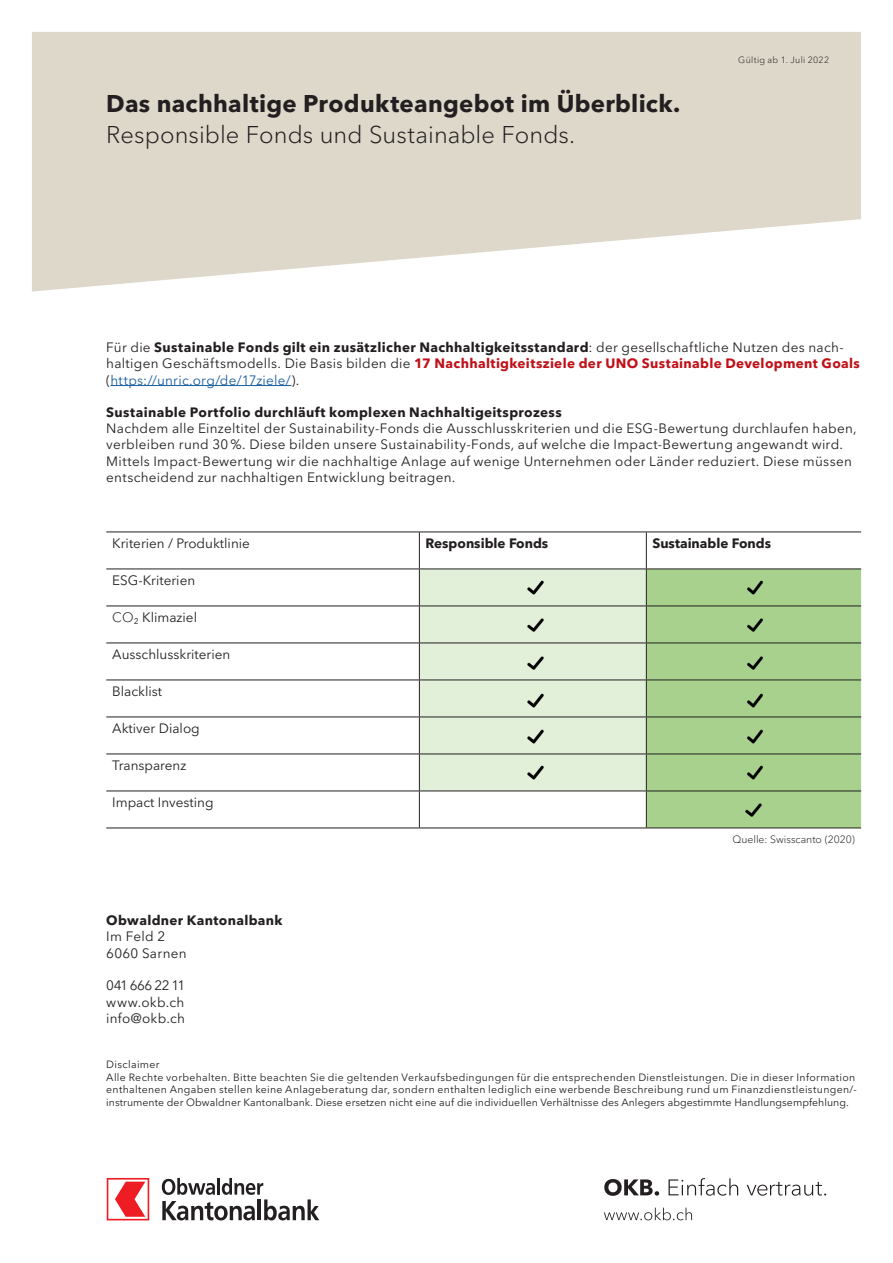
<style>
.page{position:relative;width:893px;height:1263px;background:#fff}
.page>*{position:absolute;margin:0;border:0;box-sizing:border-box;transform-origin:0 0}
.t1{font:700 24px "Avenir Next LT Pro";letter-spacing:.01em;color:#231f20}
.t2{font:300 24px "Avenir Next LT Pro";letter-spacing:.005em;color:#231f20}
.t3{font:13.5px/16.2px "Avenir Next LT Pro";letter-spacing:.015em;color:#231f20}
.t4{font:700 13.5px "Avenir Next LT Pro";letter-spacing:.025em;color:#231f20}
.t5{font:700 13.5px "Avenir Next LT Pro";color:#231f20}
.t6{font:10.5px/12.6px "Avenir Next LT Pro";letter-spacing:.025em;color:#231f20}
.t7{font:300 10.5px "Avenir Next LT Pro";color:#231f20}
.t8{font:300 9px "Avenir Next LT Pro";letter-spacing:.035em;color:#231f20}
.s1{font-weight:700}
.s2{font-weight:700;color:#c01119}
.s3{color:#175d9e}
.s4{font-weight:300}
</style>
<div class="page">
<svg style="left:604px;top:1179px;width:55px;height:17px"></svg>
<svg style="left:668px;top:1178px;width:70px;height:18px"></svg>
<svg style="left:747px;top:1182px;width:79px;height:14px"></svg>
<svg style="left:604px;top:1208px;width:88px;height:12px"></svg>
<svg style="left:107px;top:1178px;width:42px;height:42px"></svg>
<svg style="left:162px;top:1178px;width:157px;height:42px"></svg>
<svg style="left:32px;top:32px;width:829px;height:260px;background:#e2ddd1"></svg>
<hr style="left:110px;top:385px;width:182px;height:1px;background:#175d9e">
<div style="left:420px;top:569px;width:226px;height:221px;background:#e2f0d9"></div>
<div style="left:647px;top:569px;width:214px;height:258px;background:#a9d18e"></div>
<hr style="left:106px;top:531px;width:313px;height:1px;background:#231f20">
<hr style="left:419px;top:531px;width:227px;height:1px;background:#231f20">
<hr style="left:419px;top:532px;width:1px;height:36px;background:#231f20">
<hr style="left:646px;top:531px;width:215px;height:1px;background:#231f20">
<hr style="left:646px;top:532px;width:1px;height:36px;background:#231f20">
<hr style="left:106px;top:568px;width:313px;height:1px;background:#231f20">
<hr style="left:419px;top:568px;width:227px;height:1px;background:#231f20">
<hr style="left:419px;top:569px;width:1px;height:36px;background:#231f20">
<hr style="left:646px;top:568px;width:215px;height:1px;background:#231f20">
<hr style="left:646px;top:569px;width:1px;height:36px;background:#231f20">
<hr style="left:106px;top:605px;width:313px;height:1px;background:#231f20">
<hr style="left:419px;top:605px;width:227px;height:1px;background:#231f20">
<hr style="left:419px;top:606px;width:1px;height:36px;background:#231f20">
<hr style="left:646px;top:605px;width:215px;height:1px;background:#231f20">
<hr style="left:646px;top:606px;width:1px;height:36px;background:#231f20">
<hr style="left:106px;top:642px;width:313px;height:1px;background:#231f20">
<hr style="left:419px;top:642px;width:227px;height:1px;background:#231f20">
<hr style="left:419px;top:643px;width:1px;height:36px;background:#231f20">
<hr style="left:646px;top:642px;width:215px;height:1px;background:#231f20">
<hr style="left:646px;top:643px;width:1px;height:36px;background:#231f20">
<hr style="left:106px;top:679px;width:313px;height:1px;background:#231f20">
<hr style="left:419px;top:679px;width:227px;height:1px;background:#231f20">
<hr style="left:419px;top:680px;width:1px;height:36px;background:#231f20">
<hr style="left:646px;top:679px;width:215px;height:1px;background:#231f20">
<hr style="left:646px;top:680px;width:1px;height:36px;background:#231f20">
<hr style="left:106px;top:716px;width:313px;height:1px;background:#231f20">
<hr style="left:419px;top:716px;width:227px;height:1px;background:#231f20">
<hr style="left:419px;top:717px;width:1px;height:36px;background:#231f20">
<hr style="left:646px;top:716px;width:215px;height:1px;background:#231f20">
<hr style="left:646px;top:717px;width:1px;height:36px;background:#231f20">
<hr style="left:106px;top:753px;width:313px;height:1px;background:#231f20">
<hr style="left:419px;top:753px;width:227px;height:1px;background:#231f20">
<hr style="left:419px;top:754px;width:1px;height:36px;background:#231f20">
<hr style="left:646px;top:753px;width:215px;height:1px;background:#231f20">
<hr style="left:646px;top:754px;width:1px;height:36px;background:#231f20">
<hr style="left:106px;top:790px;width:313px;height:1px;background:#231f20">
<hr style="left:419px;top:790px;width:227px;height:1px;background:#231f20">
<hr style="left:419px;top:791px;width:1px;height:36px;background:#231f20">
<hr style="left:646px;top:790px;width:215px;height:1px;background:#231f20">
<hr style="left:646px;top:791px;width:1px;height:36px;background:#231f20">
<hr style="left:106px;top:827px;width:313px;height:1px;background:#231f20">
<hr style="left:419px;top:827px;width:227px;height:1px;background:#231f20">
<hr style="left:646px;top:827px;width:215px;height:1px;background:#231f20">
<img style="left:742px;top:612px;width:25px;height:26px">
<img style="left:523px;top:650px;width:25px;height:25px">
<img style="left:523px;top:612px;width:25px;height:26px">
<img style="left:523px;top:688px;width:25px;height:25px">
<img style="left:742px;top:650px;width:25px;height:25px">
<img style="left:742px;top:688px;width:25px;height:25px">
<img style="left:523px;top:724px;width:25px;height:25px">
<img style="left:523px;top:760px;width:25px;height:25px">
<img style="left:523px;top:575px;width:25px;height:25px">
<img style="left:742px;top:724px;width:25px;height:25px">
<img style="left:742px;top:760px;width:25px;height:25px">
<img style="left:742px;top:575px;width:25px;height:25px">
<img style="left:741px;top:797px;width:25px;height:26px">
<h1 class="t1" style="left:106px;top:89px;width:575px">Das nachhaltige Produkteangebot im Überblick.</h1>
<h1 class="t2" style="left:106px;top:121px;width:470px">Responsible Fonds und Sustainable Fonds.</h1>
<p class="t8" style="left:738px;top:54px;width:92px">Gültig ab 1. Juli 2022</p>
<p class="t3" style="left:106px;top:339px;width:755px">Für die <span class="s1">Sustainable Fonds gilt ein zusätzlicher Nachhaltigkeitsstandard</span>: der gesellschaftliche Nutzen des nach&shy;haltigen Geschäftsmodells. Die Basis bilden die <span class="s2">17 Nachhaltigkeitsziele der UNO Sustainable Development Goals </span>(<span class="s3">https://unric.org/de/17ziele/</span>).</p>
<p class="t4" style="left:106px;top:404px;width:457px">Sustainable Portfolio durchläuft komplexen Nachhaltigeitsprozess</p>
<p class="t3" style="left:106px;top:420px;width:752px">Nachdem alle Einzeltitel der Sustainability-Fonds die Ausschlusskriterien und die ESG-Bewertung durchlaufen haben, verbleiben rund 30 %. Diese bilden unsere Sustainability-Fonds, auf welche die Impact-Bewertung angewandt wird.<br>Mittels Impact-Bewertung wir die nachhaltige Anlage auf wenige Unternehmen oder Länder reduziert. Diese müssen entscheidend zur nachhaltigen Entwicklung beitragen.</p>
<p class="t3" style="left:112px;top:535px;width:139px">Kriterien / Produktlinie</p>
<p class="t5" style="left:425px;top:535px;width:124px">Responsible Fonds</p>
<p class="t5" style="left:652px;top:535px;width:120px">Sustainable Fonds</p>
<p class="t3" style="left:112px;top:572px;width:84px">ESG-Kriterien</p>
<p class="t3" style="left:112px;top:609px;width:86px"><span class="s4">CO₂</span> Klimaziel</p>
<p class="t3" style="left:112px;top:646px;width:120px">Ausschlusskriterien</p>
<p class="t3" style="left:112px;top:683px;width:51px">Blacklist</p>
<p class="t3" style="left:112px;top:720px;width:89px">Aktiver Dialog</p>
<p class="t3" style="left:112px;top:757px;width:76px">Transparenz</p>
<p class="t3" style="left:112px;top:794px;width:103px">Impact Investing</p>
<p class="t7" style="left:732px;top:833px;width:124px">Quelle: Swisscanto (2020)</p>
<p class="t4" style="left:106px;top:911px;width:178px">Obwaldner Kantonalbank</p>
<p class="t3" style="left:106px;top:928px;width:82px">Im Feld 2<br>6060 Sarnen</p>
<p class="t3" style="left:106px;top:977px;width:80px;text-align:justify">041 666 22 11 www.okb.ch info@okb.ch</p>
<p class="t6" style="left:106px;top:1058px;width:752px">Disclaimer<br>Alle Rechte vorbehalten. Bitte beachten Sie die geltenden Verkaufsbedingungen für die entsprechenden Dienstleistungen. Die in dieser Information enthaltenen Angaben stellen keine Anlageberatung dar, sondern enthalten lediglich eine werbende Beschreibung rund um Finanzdienstleistungen/- instrumente der Obwaldner Kantonalbank. Diese ersetzen nicht eine auf die individuellen Verhältnisse des Anlegers abgestimmte Handlungsempfehlung.</p>
</div>
